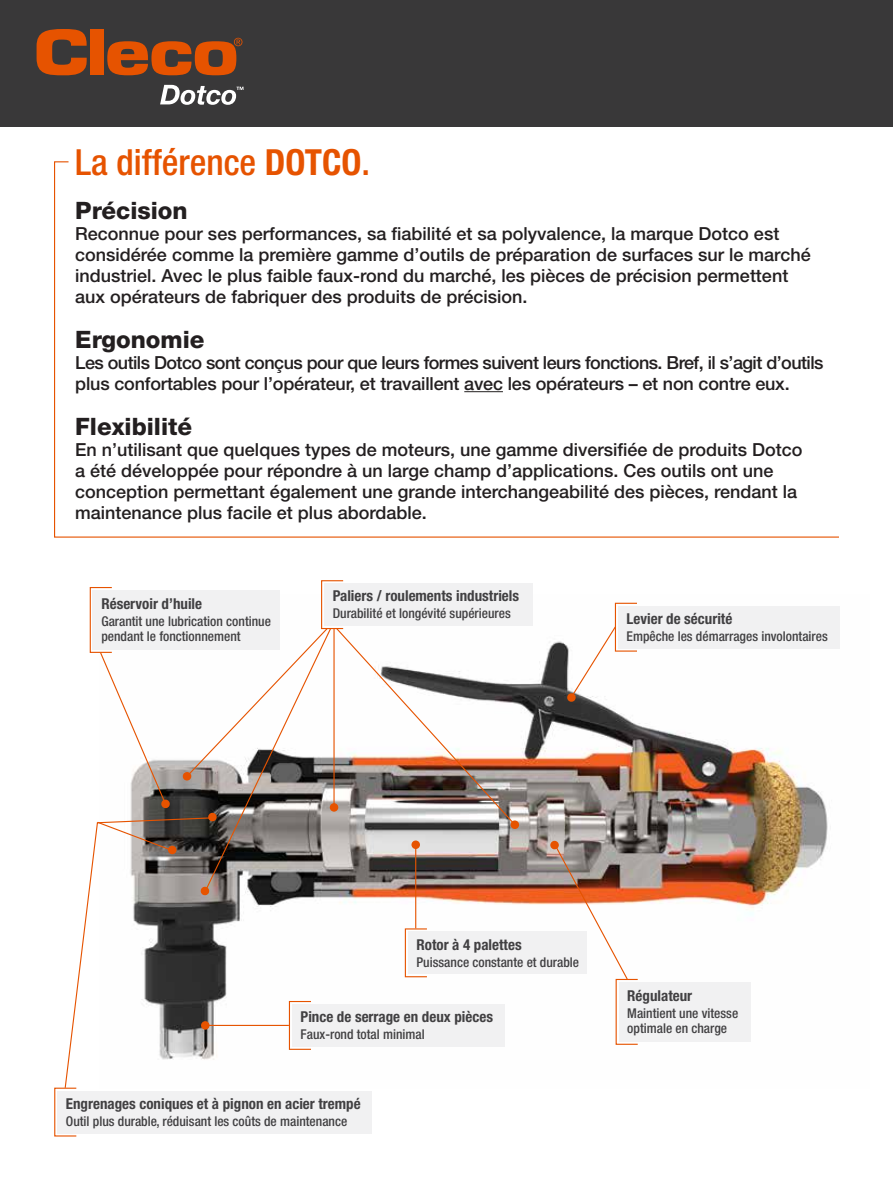
<style>
.page{position:relative;width:893px;height:1191px;background:#fff}
.page>*{position:absolute;margin:0;border:0;box-sizing:border-box;transform-origin:0 0}
.t1{font:500 condensed 36px "Helvetica Neue LT Pro";color:#e65300}
.t2{font:800 24px "Helvetica Neue LT Pro";color:#231f20}
.t3{font:500 18px/21px "Helvetica Neue LT Pro";color:#231f20}
.t4{font:500 18px/21px "Helvetica Neue LT Pro";letter-spacing:-.03em;color:#231f20}
.t5{font:700 condensed 15px "Helvetica Neue LT Pro";color:#414042}
.t6{font:500 condensed 13.5px/15px "Helvetica Neue LT Pro";color:#414042}
.s1{font-weight:700}
</style>
<div class="page">
<img style="left:520px;top:602px;width:320px;height:443px">
<div style="left:0;top:0;width:893px;height:126px;background:#393839"></div>
<svg style="left:37px;top:29px;width:50px;height:46px"></svg>
<div style="left:91px;top:29px;width:13px;height:46px;background:#e65300"></div>
<svg style="left:107px;top:38px;width:135px;height:37px"></svg>
<svg style="left:160px;top:85px;width:83px;height:20px"></svg>
<svg style="left:54px;top:161px;width:785px;height:377px"></svg>
<svg style="left:553px;top:842px;width:76px;height:138px"></svg>
<div style="left:550px;top:841px;width:9px;height:8px;background:#e65300;border-radius:50%"></div>
<svg style="left:567px;top:625px;width:50px;height:77px"></svg>
<svg style="left:64px;top:627px;width:456px;height:460px"></svg>
<div style="left:54px;top:1087px;width:23px;height:49px;border:1px solid #e65300"></div>
<div style="left:57px;top:1090px;width:315px;height:43px;background:#f1f1f2"></div>
<div style="left:289px;top:1001px;width:23px;height:48px;border:1px solid #e65300"></div>
<div style="left:292px;top:1004px;width:213px;height:42px;background:#f1f1f2"></div>
<div style="left:619px;top:982px;width:132px;height:59px;background:#f1f1f2"></div>
<div style="left:405px;top:928px;width:22px;height:49px;border:1px solid #e65300"></div>
<div style="left:408px;top:931px;width:179px;height:43px;background:#f1f1f2"></div>
<div style="left:615px;top:603px;width:23px;height:48px;border:1px solid #e65300"></div>
<div style="left:618px;top:606px;width:221px;height:42px;background:#f1f1f2"></div>
<div style="left:321px;top:580px;width:23px;height:49px;border:1px solid #e65300"></div>
<div style="left:324px;top:583px;width:209px;height:43px;background:#f1f1f2"></div>
<div style="left:90px;top:587px;width:22px;height:66px;border:1px solid #e65300"></div>
<div style="left:93px;top:590px;width:187px;height:59px;background:#f1f1f2"></div>
<h1 class="t1" style="left:75px;top:141px;width:296px">La différence <span class="s1">DOTCO</span>.</h1>
<h2 class="t2" style="left:75px;top:196px;width:114px">Précision</h2>
<p class="t3" style="left:75px;top:223px;width:737px">Reconnue pour ses performances, sa fiabilité et sa polyvalence, la marque Dotco est considérée comme la première gamme d’outils de préparation de surfaces sur le marché industriel. Avec le plus faible faux-rond du marché, les pièces de précision permettent aux opérateurs de fabriquer des produits de précision.</p>
<h2 class="t2" style="left:75px;top:325px;width:131px">Ergonomie</h2>
<p class="t4" style="left:75px;top:352px;width:750px">Les outils Dotco sont conçus pour que leurs formes suivent leurs fonctions. Bref, il s’agit d’outils plus confortables pour l’opérateur, et travaillent avec les opérateurs – et non contre eux.</p>
<h2 class="t2" style="left:75px;top:412px;width:118px">Flexibilité</h2>
<p class="t3" style="left:75px;top:439px;width:729px">En n’utilisant que quelques types de moteurs, une gamme diversifiée de produits Dotco a été développée pour répondre à un large champ d’applications. Ces outils ont une conception permettant également une grande interchangeabilité des pièces, rendant la maintenance plus facile et plus abordable.</p>
<p class="t5" style="left:101px;top:594px;width:102px">Réservoir d’huile</p>
<p class="t6" style="left:101px;top:613px;width:171px">Garantit une lubrication continue pendant le fonctionnement</p>
<p class="t5" style="left:333px;top:587px;width:188px">Paliers / roulements industriels</p>
<p class="t6" style="left:333px;top:606px;width:180px">Durabilité et longévité supérieures</p>
<p class="t5" style="left:627px;top:609px;width:107px">Levier de sécurité</p>
<p class="t6" style="left:627px;top:628px;width:203px">Empêche les démarrages involontaires</p>
<p class="t5" style="left:416px;top:935px;width:107px">Rotor à 4 palettes</p>
<p class="t6" style="left:416px;top:954px;width:164px">Puissance constante et durable</p>
<p class="t5" style="left:301px;top:1007px;width:194px">Pince de serrage en deux pièces</p>
<p class="t6" style="left:301px;top:1026px;width:126px">Faux-rond total minimal</p>
<p class="t5" style="left:66px;top:1094px;width:296px">Engrenages coniques et à pignon en acier trempé</p>
<p class="t6" style="left:66px;top:1113px;width:283px">Outil plus durable, réduisant les coûts de maintenance</p>
<p class="t5" style="left:627px;top:986px;width:66px">Régulateur</p>
<p class="t6" style="left:627px;top:1005px;width:112px">Maintient une vitesse optimale en charge</p>
</div>
